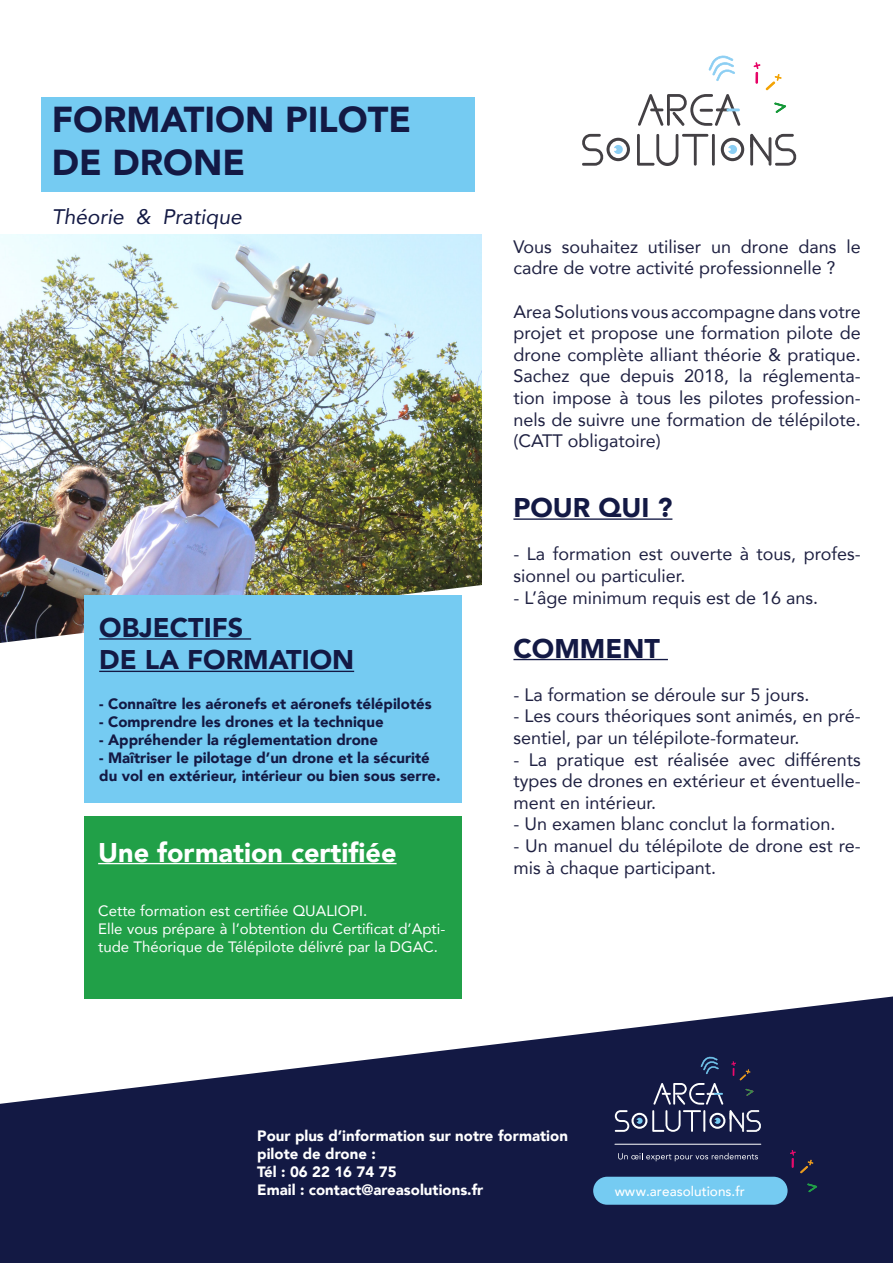
<style>
.page{position:relative;width:893px;height:1263px;background:#fff}
.page>*{position:absolute;margin:0;border:0;box-sizing:border-box;transform-origin:0 0}
.t1{font:900 36px/43.2px "Avenir";color:#131944}
.t2{font:900 27px/32.4px "Avenir";color:#131944}
.t3{font:900 27px "Avenir";color:#fff}
.t4{font:italic 21px "Avenir";color:#131944}
.t5{font:18px/21.6px "Avenir";color:#1f2142}
.t6{font:900 15px/18px "Avenir";color:#131944}
.t7{font:15px/18px "Avenir";color:#fff}
.t8{font:900 15px/18px "Avenir";color:#fff}
.t9{font:500 13.65px "Avenir";color:#fff}
</style>
<div class="page">
<img style="left:0;top:235px;width:482px;height:301px">
<img style="left:0;top:536px;width:668px;height:125px">
<div style="left:84px;top:816px;width:378px;height:183px;background:#21a048"></div>
<div style="left:41px;top:97px;width:434px;height:94px;background:#75cbf2"></div>
<svg style="left:638px;top:94px;width:102px;height:32px"></svg>
<svg style="left:637px;top:134px;width:78px;height:32px"></svg>
<svg style="left:750px;top:134px;width:47px;height:32px"></svg>
<svg style="left:582px;top:134px;width:48px;height:32px"></svg>
<svg style="left:721px;top:138px;width:23px;height:23px"></svg>
<svg style="left:774px;top:102px;width:12px;height:11px"></svg>
<svg style="left:766px;top:74px;width:16px;height:16px"></svg>
<svg style="left:753px;top:62px;width:7px;height:22px"></svg>
<svg style="left:708px;top:55px;width:27px;height:26px"></svg>
<hr style="left:98px;top:863px;width:299px;height:1px;background:#fff">
<hr style="left:513px;top:518px;width:159px;height:2px;background:#131944">
<hr style="left:513px;top:659px;width:155px;height:1px;background:#131944">
<div style="left:84px;top:595px;width:378px;height:208px;background:#75cbf2"></div>
<hr style="left:99px;top:638px;width:152px;height:2px;background:#131944">
<hr style="left:99px;top:671px;width:255px;height:1px;background:#131944">
<svg style="left:0;top:996px;width:893px;height:267px;fill:#131944"></svg>
<div style="left:593px;top:1177px;width:195px;height:28px;background:#75cbf2;border-radius:14px"></div>
<svg style="left:807px;top:1183px;width:10px;height:9px"></svg>
<svg style="left:790px;top:1150px;width:23px;height:23px"></svg>
<svg style="left:615px;top:1056px;width:146px;height:76px;background:#2d3359"></svg>
<svg style="left:618px;top:1153px;width:140px;height:8px"></svg>
<hr style="left:615px;top:1144px;width:146px;height:1px;background:#fff">
<p class="t1" style="left:52px;top:97px;width:361px">FORMATION PILOTE<br>DE DRONE</p>
<p class="t4" style="left:52px;top:204px;width:191px">Théorie &amp; Pratique</p>
<p class="t2" style="left:99px;top:611px;width:256px">OBJECTIFS<br>DE LA FORMATION</p>
<p class="t6" style="left:99px;top:694px;width:334px">- Connaître les aéronefs et aéronefs télépilotés</p>
<p class="t6" style="left:99px;top:712px;width:286px">- Comprendre les drones et la technique</p>
<p class="t6" style="left:99px;top:730px;width:280px">- Appréhender la réglementation drone</p>
<p class="t6" style="left:99px;top:748px;width:343px">- Maîtriser le pilotage d’un drone et la sécurité du vol en extérieur, intérieur ou bien sous serre.</p>
<p class="t3" style="left:98px;top:829px;width:300px">Une formation certifiée</p>
<p class="t7" style="left:98px;top:901px;width:271px">Cette formation est certifiée QUALIOPI.</p>
<p class="t7" style="left:98px;top:919px;width:349px">Elle vous prépare à l’obtention du Certificat d’Apti&shy;tude Théorique de Télépilote délivré par la DGAC.</p>
<p class="t5" style="left:513px;top:235px;width:349px">Vous souhaitez utiliser un drone dans le cadre de votre activité professionnelle ?</p>
<p class="t5" style="left:513px;top:300px;width:349px;text-align:justify">Area Solutions vous accompagne dans votre projet et propose une formation pilote de drone complète alliant théorie &amp; pratique.<br>Sachez que depuis 2018, la réglementa&shy;tion impose à tous les pilotes profession&shy;nels de suivre une formation de télépilote. (CATT obligatoire)</p>
<p class="t2" style="left:513px;top:491px;width:160px">POUR QUI ?</p>
<p class="t5" style="left:513px;top:543px;width:349px">- La formation est ouverte à tous, profes&shy;sionnel ou particulier.</p>
<p class="t5" style="left:513px;top:586px;width:306px">- L’âge minimum requis est de 16 ans.</p>
<p class="t2" style="left:513px;top:631px;width:148px">COMMENT</p>
<p class="t5" style="left:513px;top:683px;width:297px">- La formation se déroule sur 5 jours.</p>
<p class="t5" style="left:513px;top:705px;width:349px">- Les cours théoriques sont animés, en pré&shy;sentiel, par un télépilote-formateur.</p>
<p class="t5" style="left:513px;top:748px;width:349px;text-align:justify">- La pratique est réalisée avec différents types de drones en extérieur et éventuelle&shy;ment en intérieur.</p>
<p class="t5" style="left:513px;top:813px;width:323px">- Un examen blanc conclut la formation.</p>
<p class="t5" style="left:513px;top:834px;width:349px">- Un manuel du télépilote de drone est re&shy;mis à chaque participant.</p>
<p class="t8" style="left:257px;top:1127px;width:312px">Pour plus d’information sur notre formation pilote de drone :</p>
<p class="t8" style="left:257px;top:1163px;width:141px">Tél : 06 22 16 74 75</p>
<p class="t8" style="left:257px;top:1181px;width:228px">Email : contact@areasolutions.fr</p>
<p class="t9" style="left:615px;top:1179px;width:132px">www.areasolutions.fr</p>
</div>
